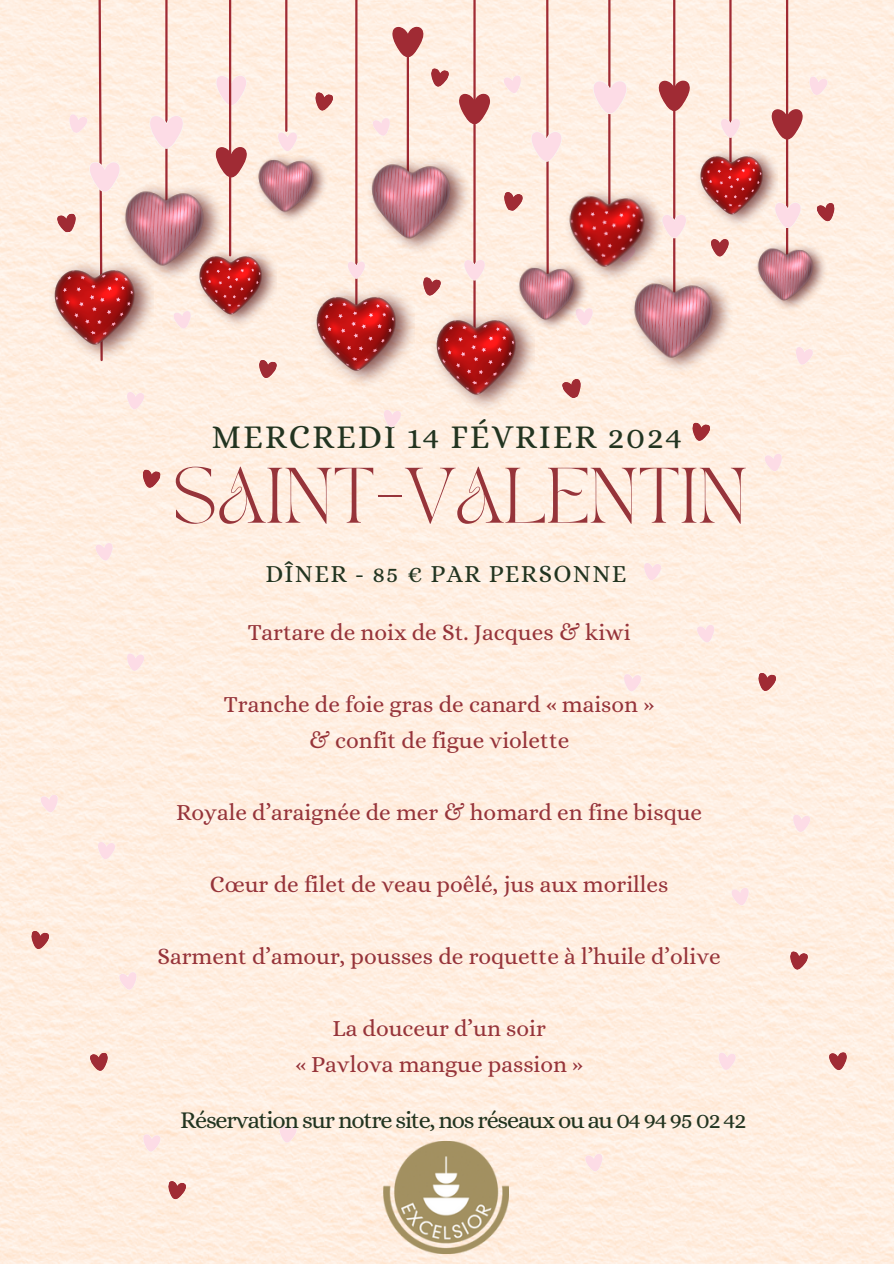
<style>
.page{position:relative;width:894px;height:1264px;background:#fff}
.page>*{position:absolute;margin:0;border:0;box-sizing:border-box;transform-origin:0 0}
.t1{font:54.9px "TAN PEARL Regular";color:#96343a}
.t2{font:33.45px "Alice";letter-spacing:.05em;color:#223420}
.t3{font:24.75px "Alice";letter-spacing:.05em;color:#223420}
.t4{font:24.3px "Alice";letter-spacing:-.05em;color:#223420}
.t5{font:23.25px "Alice";color:#96343a}
</style>
<div class="page">
<img style="left:0;top:0;width:893px;height:1263px">
<hr style="left:406px;top:39px;width:3px;height:149px;background:#a02b34">
<hr style="left:285px;top:0;width:2px;height:131px;background:#a02b34">
<hr style="left:165px;top:0;width:2px;height:211px;background:#a02b34">
<hr style="left:355px;top:0;width:2px;height:314px;background:#a02b34">
<hr style="left:473px;top:0;width:2px;height:364px;background:#a02b34">
<svg style="left:56px;top:0;width:64px;height:362px;background:#f8e1d6"></svg>
<svg style="left:149px;top:115px;width:35px;height:34px"></svg>
<svg style="left:215px;top:147px;width:32px;height:30px"></svg>
<svg style="left:215px;top:75px;width:32px;height:30px"></svg>
<svg style="left:459px;top:93px;width:31px;height:31px"></svg>
<svg style="left:277px;top:132px;width:20px;height:18px"></svg>
<svg style="left:313px;top:91px;width:21px;height:21px"></svg>
<svg style="left:371px;top:117px;width:21px;height:21px"></svg>
<svg style="left:428px;top:68px;width:21px;height:20px"></svg>
<svg style="left:347px;top:261px;width:18px;height:18px"></svg>
<svg style="left:420px;top:276px;width:21px;height:21px"></svg>
<svg style="left:172px;top:310px;width:21px;height:20px"></svg>
<svg style="left:125px;top:391px;width:20px;height:19px"></svg>
<svg style="left:257px;top:359px;width:20px;height:20px"></svg>
<svg style="left:463px;top:259px;width:22px;height:21px"></svg>
<svg style="left:502px;top:74px;width:21px;height:21px"></svg>
<hr style="left:546px;top:0;width:2px;height:282px;background:#a02b34">
<hr style="left:673px;top:0;width:2px;height:297px;background:#a02b34">
<hr style="left:729px;top:0;width:2px;height:166px;background:#a02b34">
<hr style="left:608px;top:0;width:2px;height:212px;background:#a02b34">
<svg style="left:530px;top:131px;width:32px;height:30px"></svg>
<svg style="left:806px;top:75px;width:22px;height:22px"></svg>
<svg style="left:561px;top:378px;width:23px;height:22px"></svg>
<svg style="left:592px;top:80px;width:35px;height:34px"></svg>
<svg style="left:658px;top:80px;width:31px;height:31px"></svg>
<svg style="left:665px;top:214px;width:21px;height:24px"></svg>
<svg style="left:720px;top:118px;width:20px;height:19px"></svg>
<svg style="left:815px;top:202px;width:22px;height:21px"></svg>
<svg style="left:590px;top:307px;width:3px;height:19px"></svg>
<svg style="left:792px;top:346px;width:21px;height:21px"></svg>
<svg style="left:710px;top:239px;width:18px;height:17px"></svg>
<hr style="left:785px;top:0;width:3px;height:255px;background:#a02b34">
<svg style="left:774px;top:202px;width:27px;height:26px"></svg>
<svg style="left:501px;top:191px;width:22px;height:21px"></svg>
<img style="left:50px;top:258px;width:103px;height:103px">
<img style="left:115px;top:177px;width:111px;height:111px">
<img style="left:195px;top:246px;width:81px;height:81px">
<img style="left:251px;top:150px;width:78px;height:77px">
<img style="left:311px;top:284px;width:104px;height:104px">
<img style="left:431px;top:307px;width:103px;height:104px">
<img style="left:512px;top:258px;width:78px;height:77px">
<img style="left:561px;top:183px;width:104px;height:104px">
<img style="left:624px;top:269px;width:110px;height:111px">
<img style="left:696px;top:146px;width:81px;height:81px">
<img style="left:750px;top:238px;width:78px;height:78px">
<svg style="left:771px;top:109px;width:31px;height:30px"></svg>
<svg style="left:696px;top:624px;width:20px;height:20px"></svg>
<svg style="left:622px;top:673px;width:19px;height:19px"></svg>
<svg style="left:755px;top:672px;width:21px;height:20px"></svg>
<svg style="left:40px;top:793px;width:20px;height:20px"></svg>
<svg style="left:96px;top:841px;width:20px;height:19px"></svg>
<svg style="left:29px;top:930px;width:21px;height:20px"></svg>
<svg style="left:730px;top:886px;width:20px;height:20px"></svg>
<svg style="left:716px;top:1051px;width:20px;height:20px"></svg>
<svg style="left:828px;top:1051px;width:19px;height:19px"></svg>
<svg style="left:763px;top:453px;width:20px;height:20px"></svg>
<svg style="left:642px;top:562px;width:19px;height:19px"></svg>
<svg style="left:690px;top:422px;width:20px;height:20px"></svg>
<svg style="left:94px;top:542px;width:21px;height:20px"></svg>
<svg style="left:125px;top:652px;width:20px;height:20px"></svg>
<svg style="left:140px;top:469px;width:21px;height:20px"></svg>
<svg style="left:118px;top:971px;width:21px;height:20px"></svg>
<svg style="left:141px;top:1133px;width:20px;height:19px"></svg>
<svg style="left:89px;top:1052px;width:20px;height:19px"></svg>
<svg style="left:791px;top:813px;width:19px;height:20px"></svg>
<svg style="left:787px;top:950px;width:21px;height:21px"></svg>
<svg style="left:584px;top:1152px;width:20px;height:20px"></svg>
<svg style="left:278px;top:1124px;width:19px;height:19px"></svg>
<svg style="left:166px;top:1180px;width:21px;height:20px"></svg>
<svg style="left:382px;top:409px;width:19px;height:19px"></svg>
<hr style="left:229px;top:0;width:2px;height:255px;background:#a02b34">
<img style="left:361px;top:150px;width:111px;height:111px">
<svg style="left:392px;top:27px;width:31px;height:30px"></svg>
<img style="left:383px;top:1141px;width:125px;height:111px">
<p class="t2" style="left:211px;top:418px;width:471px">MERCREDI 14 FÉVRIER 2024</p>
<p class="t1" style="left:172px;top:466px;width:576px">SAINT-VALENTIN</p>
<p class="t3" style="left:265px;top:559px;width:362px">DÎNER - 85 € PAR PERSONNE</p>
<p class="t5" style="left:247px;top:618px;width:384px">Tartare de noix de St. Jacques &amp; kiwi</p>
<p class="t5" style="left:224px;top:690px;width:431px">Tranche de foie gras de canard « maison »</p>
<p class="t5" style="left:309px;top:726px;width:262px">&amp; confit de figue violette</p>
<p class="t5" style="left:176px;top:798px;width:527px">Royale d’araignée de mer &amp; homard en fine bisque</p>
<p class="t5" style="left:210px;top:870px;width:460px">Cœur de filet de veau poêlé, jus aux morilles</p>
<p class="t5" style="left:157px;top:942px;width:564px">Sarment d’amour, pousses de roquette à l’huile d’olive</p>
<p class="t5" style="left:332px;top:1014px;width:215px">La douceur d’un soir</p>
<p class="t5" style="left:295px;top:1050px;width:290px">« Pavlova mangue passion »</p>
<p class="t4" style="left:180px;top:1106px;width:567px">Réservation sur notre site, nos réseaux ou au 04 94 95 02 42</p>
</div>
